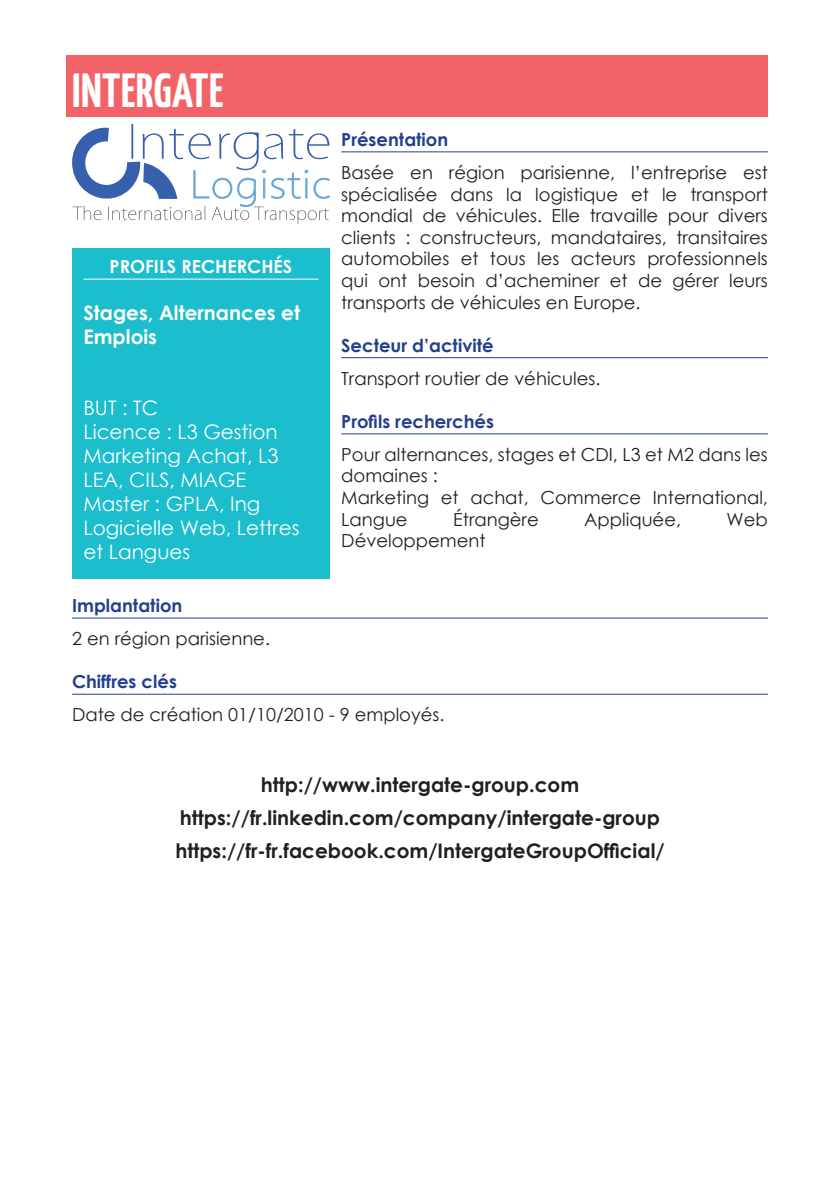
<style>
.page{position:relative;width:840px;height:1191px;background:#fff}
.page>*{position:absolute;margin:0;border:0;box-sizing:border-box;transform-origin:0 0}
.titre_1{font:700 48px "Yanone Kaffeesatz";letter-spacing:.01em;color:#fff}
.site{font:700 20px "Century Gothic";color:#231f20}
.texte_profil_recherc{font:20px/24px "Century Gothic";color:#fff;text-align:justify}
.intertitre_profil_re{font:700 20px/24px "Century Gothic";color:#fff}
.t1{font:18px/21.6px "Century Gothic";color:#231f20}
.texte_principal_-_in{font:700 18px "Century Gothic";color:#253f8e}
.titre_profil_recherc{font:700 18px "Century Gothic";color:#fff}
</style>
<div class="page">
<div style="left:66px;top:55px;width:701px;height:62px;background:#f16366"></div>
<hr style="left:341px;top:151px;width:426px;height:1px;background:#253f8e">
<hr style="left:341px;top:357px;width:426px;height:1px;background:#253f8e">
<hr style="left:341px;top:433px;width:426px;height:1px;background:#253f8e">
<hr style="left:72px;top:617px;width:695px;height:1px;background:#253f8e">
<hr style="left:72px;top:694px;width:695px;height:1px;background:#253f8e">
<svg style="left:72px;top:124px;width:258px;height:100px"></svg>
<div style="left:72px;top:248px;width:258px;height:330px;background:#1cbdcc"></div>
<hr style="left:83px;top:279px;width:235px;height:1px;background:#fff">
<p class="titre_1" style="left:72px;top:61px;width:152px">INTERGATE</p>
<p class="titre_profil_recherc" style="left:110px;top:253px;width:184px">PROFILS RECHERCHÉS</p>
<p class="intertitre_profil_re" style="left:83px;top:300px;width:218px">Stages, Alternances et<br>Emplois</p>
<p class="texte_profil_recherc" style="left:83px;top:395px;width:76px">BUT : TC</p>
<p class="texte_profil_recherc" style="left:83px;top:419px;width:196px">Licence : L3 Gestion Marketing Achat, L3<br>LEA, CILS, MIAGE</p>
<p class="texte_profil_recherc" style="left:83px;top:491px;width:217px;text-align:left">Master : GPLA, Ing<br>Logicielle Web, Lettres et Langues</p>
<p class="texte_principal_-_in" style="left:341px;top:126px;width:108px">Présentation</p>
<p class="t1" style="left:341px;top:161px;width:428px;text-align:justify">Basée en région parisienne, l’entreprise est spécialisée dans la logistique et le transport mondial de véhicules. Elle travaille pour divers clients : constructeurs, mandataires, transitaires automobiles et tous les acteurs professionnels qui ont besoin d’acheminer et de gérer leurs transports de véhicules en Europe.</p>
<p class="texte_principal_-_in" style="left:341px;top:331px;width:154px">Secteur d’activité</p>
<p class="t1" style="left:341px;top:367px;width:258px">Transport routier de véhicules.</p>
<p class="texte_principal_-_in" style="left:341px;top:408px;width:154px">Profils recherchés</p>
<p class="t1" style="left:341px;top:443px;width:428px">Pour alternances, stages et CDI, L3 et M2 dans les domaines :</p>
<p class="t1" style="left:341px;top:486px;width:428px">Marketing et achat, Commerce International,<br>Langue</p>
<p class="t1" style="left:453px;top:508px;width:87px">Étrangère</p>
<p class="t1" style="left:584px;top:508px;width:98px">Appliquée,</p>
<p class="t1" style="left:726px;top:508px;width:43px">Web</p>
<p class="t1" style="left:341px;top:530px;width:146px">Développement</p>
<p class="texte_principal_-_in" style="left:72px;top:592px;width:112px">Implantation</p>
<p class="t1" style="left:72px;top:627px;width:196px">2 en région parisienne.</p>
<p class="texte_principal_-_in" style="left:72px;top:668px;width:106px">Chiffres clés</p>
<p class="t1" style="left:72px;top:703px;width:371px">Date de création 01/10/2010 - 9 employés.</p>
<p class="site" style="left:261px;top:769px;width:320px">http://www.intergate-group.com</p>
<p class="site" style="left:180px;top:802px;width:481px">https://fr.linkedin.com/company/intergate-group</p>
<p class="site" style="left:175px;top:835px;width:490px">https://fr-fr.facebook.com/IntergateGroupOfficial/</p>
</div>
